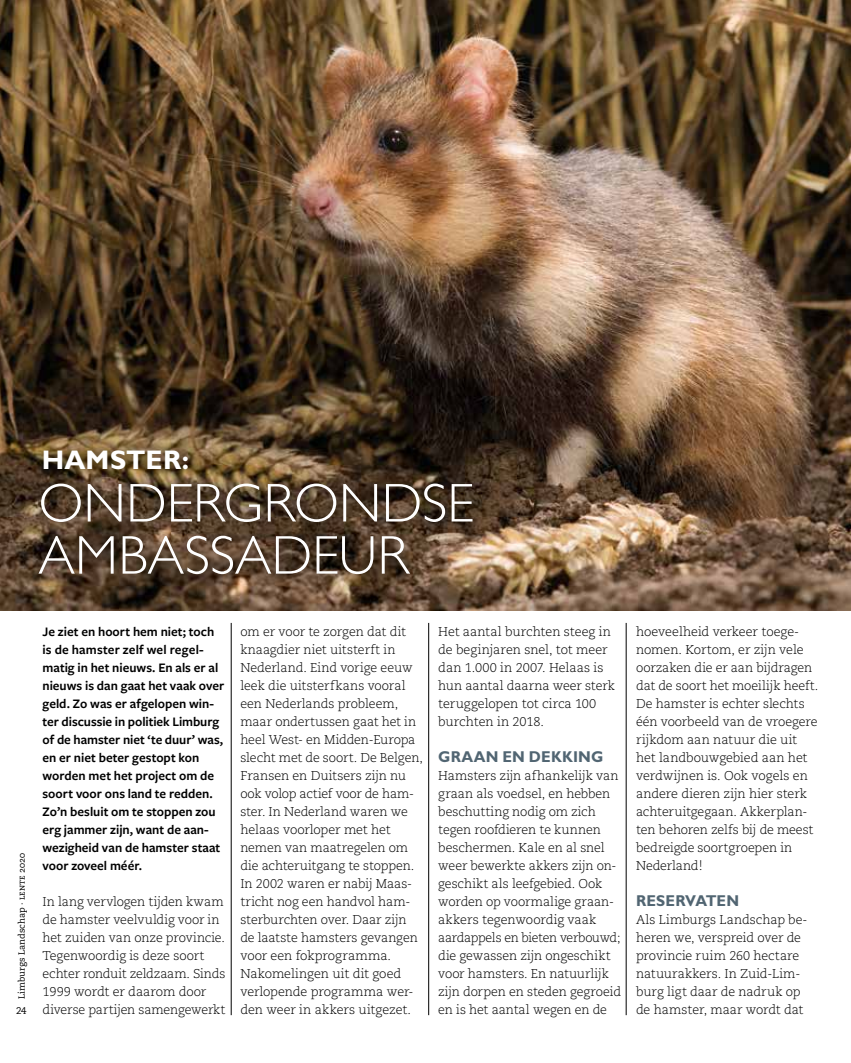
<style>
.page{position:relative;width:851px;height:1063px;background:#fff}
.page>*{position:absolute;margin:0;border:0;box-sizing:border-box;transform-origin:0 0}
.t1{font:300 54.9px/52.2px "Gill Alt One";color:#fff}
.t2{font:700 27px "Gill Alt One";letter-spacing:.005em;color:#fff}
.t3{font:700 15.75px "Gill Alt One";letter-spacing:.01em;color:#516572;scale:.96 1}
.t4{font:600 13.5px/18px "Freight Sans Pro";color:#000}
.t5{font:300 12.75px/18px "Caecilia";letter-spacing:-.01em;color:#000}
.t6{font:9.75px "Caecilia";color:#000}
.t7{font:9px "Caecilia";letter-spacing:.005em;color:#000}
.s1{font-family:"Caecilia Roman SC"}
</style>
<div class="page">
<img style="left:0;top:0;width:850px;height:610px">
<div style="left:27px;top:438px;width:457px;height:149px;background:#000;opacity:.85"></div>
<hr style="left:231px;top:623px;width:1px;height:392px;background:#000">
<hr style="left:428px;top:623px;width:1px;height:392px;background:#000">
<hr style="left:625px;top:623px;width:1px;height:392px;background:#000">
<h2 class="t2" style="left:42px;top:444px;width:149px">HAMSTER:</h2>
<h1 class="t1" style="left:38px;top:477px;width:437px">ONDERGRONDSE<br>AMBASSADEUR</h1>
<p class="t7" style="left:16px;top:999px;width:147px;rotate:-90deg">Limburgs Landschap · <span class="s1">lente 2020</span></p>
<p class="t6" style="left:16px;top:1004px;width:12px">24</p>
<p class="t4" style="left:43px;top:622px;width:183px">Je ziet en hoort hem niet; toch is de hamster zelf wel regel&shy;matig in het nieuws. En als er al nieuws is dan gaat het vaak over geld. Zo was er afgelopen win&shy;ter discussie in politiek Limburg of de hamster niet ‘te duur’ was, en er niet beter gestopt kon worden met het project om de soort voor ons land te redden.<br>Zo’n besluit om te stoppen zou erg jammer zijn, want de aan&shy;wezigheid van de hamster staat voor zoveel méér.</p>
<p class="t5" style="left:43px;top:892px;width:184px">In lang vervlogen tijden kwam de hamster veelvuldig voor in het zuiden van onze provincie.<br>Tegenwoordig is deze soort echter ronduit zeldzaam. Sinds<br>1999 wordt er daarom door diverse partijen samengewerkt</p>
<p class="t5" style="left:240px;top:622px;width:184px">om er voor te zorgen dat dit knaagdier niet uitsterft in<br>Nederland. Eind vorige eeuw leek die uitsterfkans vooral een Nederlands probleem, maar ondertussen gaat het in heel West- en Midden-Europa slecht met de soort. De Belgen,<br>Fransen en Duitsers zijn nu ook volop actief voor de ham&shy;ster. In Nederland waren we helaas voorloper met het nemen van maatregelen om die achteruitgang te stoppen.<br>In 2002 waren er nabij Maas&shy;tricht nog een handvol ham&shy;sterburchten over. Daar zijn de laatste hamsters gevangen voor een fokprogramma.<br>Nakomelingen uit dit goed verlopende programma wer&shy;den weer in akkers uitgezet.</p>
<p class="t5" style="left:438px;top:622px;width:178px">Het aantal burchten steeg in de beginjaren snel, tot meer dan 1.000 in 2007. Helaas is hun aantal daarna weer sterk teruggelopen tot circa 100 burchten in 2018.</p>
<p class="t3" style="left:438px;top:747px;width:173px">GRAAN EN DEKKING</p>
<p class="t5" style="left:438px;top:766px;width:184px">Hamsters zijn afhankelijk van graan als voedsel, en hebben beschutting nodig om zich tegen roofdieren te kunnen beschermen. Kale en al snel weer bewerkte akkers zijn on&shy;geschikt als leefgebied. Ook worden op voormalige graan&shy;akkers tegenwoordig vaak aardappels en bieten verbouwd; die gewassen zijn ongeschikt voor hamsters. En natuurlijk zijn dorpen en steden gegroeid en is het aantal wegen en de</p>
<p class="t5" style="left:636px;top:622px;width:184px">hoeveelheid verkeer toege&shy;nomen. Kortom, er zijn vele oorzaken die er aan bijdragen dat de soort het moeilijk heeft.<br>De hamster is echter slechts één voorbeeld van de vroegere rijkdom aan natuur die uit het landbouwgebied aan het verdwijnen is. Ook vogels en andere dieren zijn hier sterk achteruitgegaan. Akkerplan&shy;ten behoren zelfs bij de meest bedreigde soortgroepen in<br>Nederland!</p>
<p class="t3" style="left:636px;top:891px;width:109px">RESERVATEN</p>
<p class="t5" style="left:636px;top:910px;width:173px">Als Limburgs Landschap be&shy;heren we, verspreid over de provincie ruim 260 hectare natuurakkers. In Zuid-Lim&shy;burg ligt daar de nadruk op de hamster, maar wordt dat</p>
</div>
